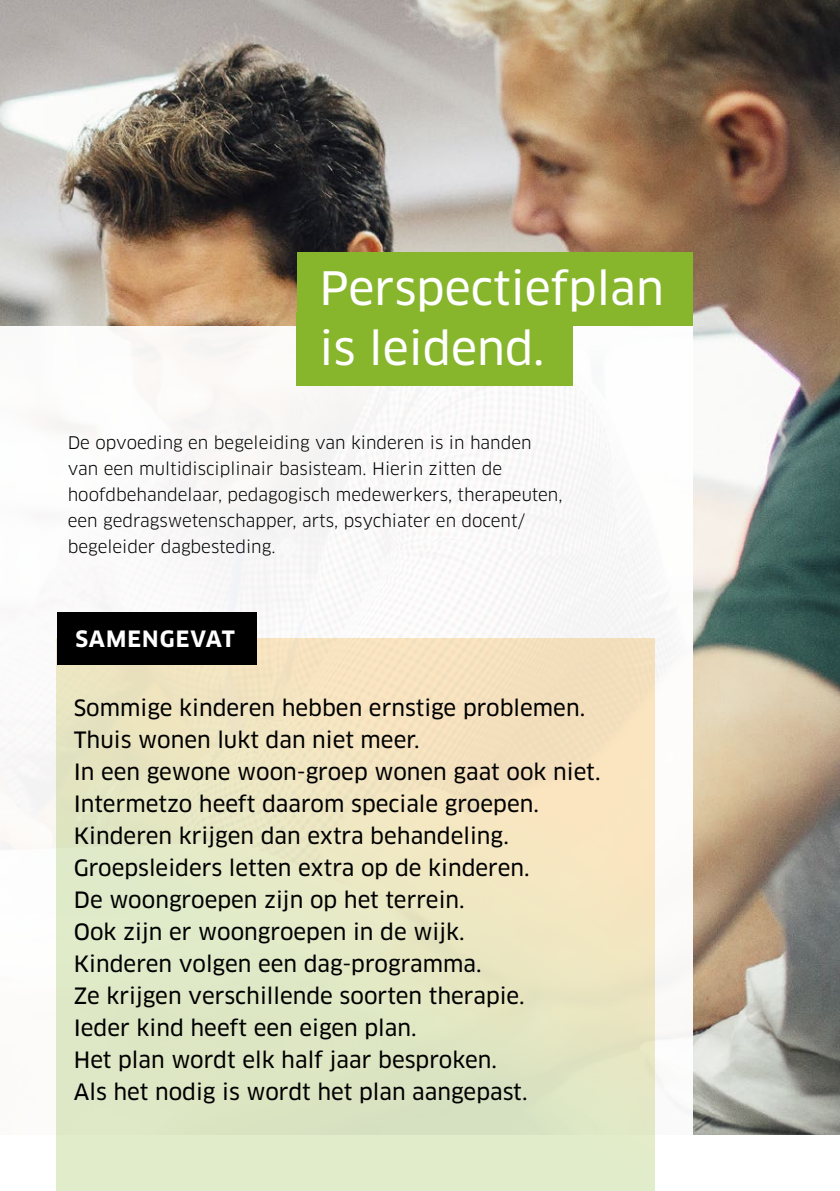
<style>
.page{position:relative;width:840px;height:1191px;background:#fff}
.page>*{position:absolute;margin:0;border:0;box-sizing:border-box;transform-origin:0 0}
.t1{font:45px/60px "Clan OT News";color:#fff}
.t2{font:22px/32px "Clan OT News";color:#000}
.t3{font:700 22px "Clan OT";letter-spacing:.05em;color:#fff}
.t4{font:17px/26px "Clan OT";color:#000}
</style>
<div class="page">
<img style="left:0;top:0;width:839px;height:1134px">
<div style="left:0;top:326px;width:692px;height:865px;background:#fff"></div>
<div style="left:296px;top:253px;width:396px;height:73px;background:#87b62d"></div>
<div style="left:296px;top:313px;width:276px;height:73px;background:#87b62d"></div>
<div style="left:57px;top:639px;width:597px;height:552px;background:linear-gradient(to bottom,#f6e2be,#dbeac7)"></div>
<div style="left:57px;top:613px;width:199px;height:52px;background:#000"></div>
<h1 class="t1" style="left:319px;top:259px;width:346px">Perspectiefplan is leidend.</h1>
<p class="t4" style="left:68px;top:430px;width:496px">De opvoeding en begeleiding van kinderen is in handen van een multidisciplinair basisteam. Hierin zitten de hoofdbehandelaar, pedagogisch medewerkers, therapeuten, een gedragswetenschapper, arts, psychiater en docent/ begeleider dagbesteding.</p>
<p class="t3" style="left:75px;top:626px;width:161px">SAMENGEVAT</p>
<p class="t2" style="left:74px;top:692px;width:528px">Sommige kinderen hebben ernstige problemen.<br>Thuis wonen lukt dan niet meer.<br>In een gewone woon-groep wonen gaat ook niet.<br>Intermetzo heeft daarom speciale groepen.<br>Kinderen krijgen dan extra behandeling.<br>Groepsleiders letten extra op de kinderen.<br>De woongroepen zijn op het terrein.<br>Ook zijn er woongroepen in de wijk.<br>Kinderen volgen een dag-programma.<br>Ze krijgen verschillende soorten therapie.<br>Ieder kind heeft een eigen plan.<br>Het plan wordt elk half jaar besproken.<br>Als het nodig is wordt het plan aangepast.</p>
</div>
